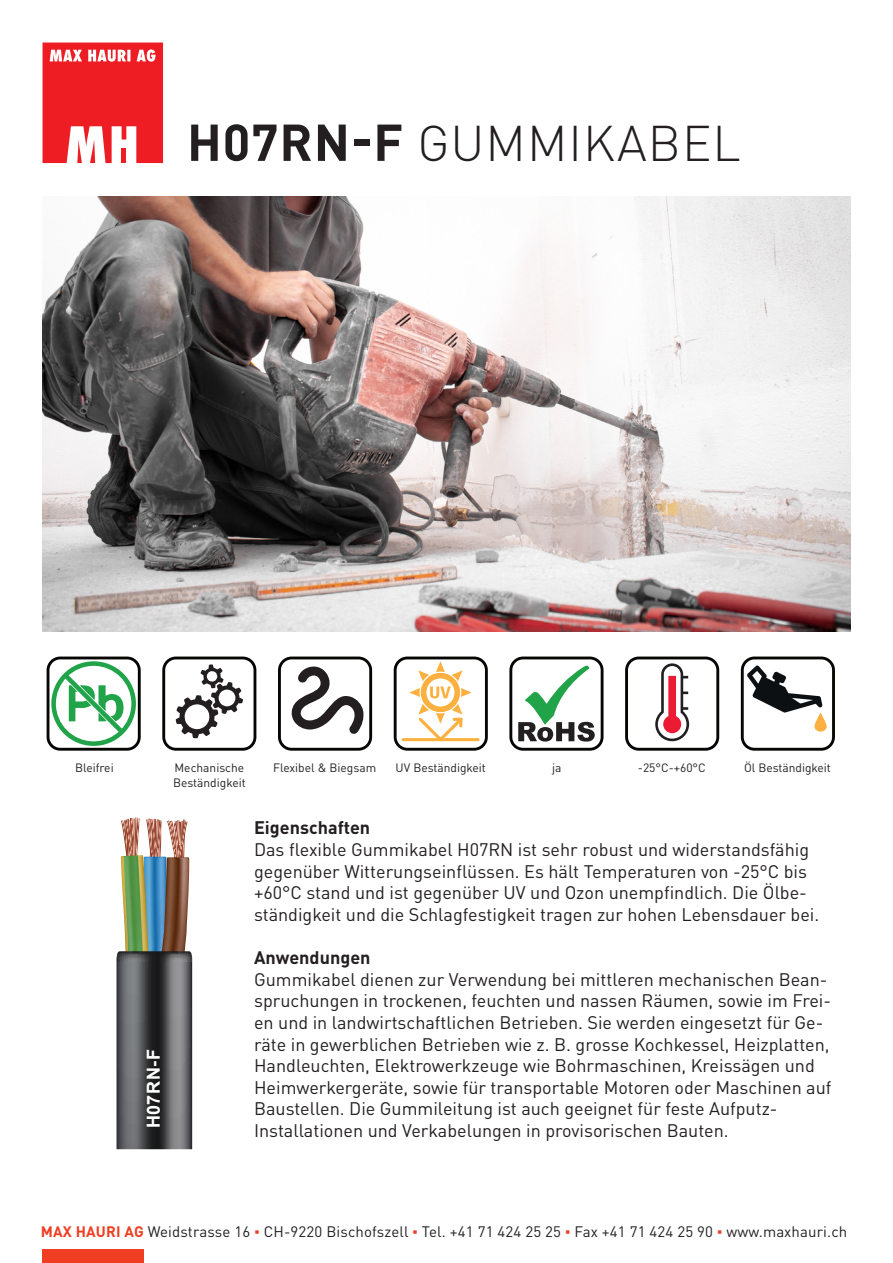
<style>
.page{position:relative;width:893px;height:1263px;background:#fff}
.page>*{position:absolute;margin:0;border:0;box-sizing:border-box;transform-origin:0 0}
.t1{font:300 49.5px "DINOT";letter-spacing:.02em;color:#231f20}
.t2{font:18px/21.6px "DINOT";color:#231f20}
.t3{font:700 18px "DINOT";color:#231f20}
.t4{font:700 18px "Arial";letter-spacing:.03em;color:#fff}
.t5{font:15px "DINOT";letter-spacing:.01em;color:#231f20}
.t6{font:12px/14.4px "DINOT";color:#231f20}
.s1{font-weight:700;font-size:51px}
.s2{font-weight:700;color:#ef3e22}
.s3{font-family:"Arial";font-weight:900;color:#ef3e22}
</style>
<div class="page">
<svg style="left:43px;top:43px;width:120px;height:120px"></svg>
<div style="left:42px;top:1249px;width:101px;height:14px;background:#ef3e22"></div>
<svg style="left:117px;top:817px;width:75px;height:332px;background:#73746f"></svg>
<svg style="left:814px;top:712px;width:13px;height:20px"></svg>
<svg style="left:747px;top:665px;width:75px;height:48px"></svg>
<div style="left:741px;top:656px;width:94px;height:95px;border:3px solid #050504;border-radius:12px"></div>
<svg style="left:655px;top:663px;width:34px;height:78px"></svg>
<div style="left:625px;top:656px;width:94px;height:95px;border:3px solid #050504;border-radius:12px"></div>
<div style="left:509px;top:656px;width:94px;height:95px;border:3px solid #050504;border-radius:12px"></div>
<svg style="left:518px;top:665px;width:77px;height:77px"></svg>
<div style="left:47px;top:656px;width:94px;height:95px;border:3px solid #050504;border-radius:12px"></div>
<svg style="left:51px;top:661px;width:85px;height:85px"></svg>
<div style="left:162px;top:656px;width:94px;height:95px;border:3px solid #050504;border-radius:12px"></div>
<svg style="left:176px;top:664px;width:67px;height:74px"></svg>
<div style="left:278px;top:656px;width:94px;height:95px;border:3px solid #050504;border-radius:12px"></div>
<svg style="left:291px;top:666px;width:73px;height:68px"></svg>
<div style="left:394px;top:656px;width:94px;height:95px;border:3px solid #050504;border-radius:12px"></div>
<hr style="left:402px;top:738px;width:77px;height:3px;background:#fbb03f;border-radius:2px">
<svg style="left:409px;top:661px;width:63px;height:78px"></svg>
<img style="left:43px;top:197px;width:807px;height:434px">
<h1 class="t1" style="left:187px;top:113px;width:555px"><span class="s1">H07RN-F</span> GUMMIKABEL</h1>
<p class="t6" style="left:75px;top:761px;width:40px">Bleifrei</p>
<p class="t6" style="left:173px;top:761px;width:74px">Mechanische<br>Beständigkeit</p>
<p class="t6" style="left:273px;top:761px;width:105px">Flexibel &amp; Biegsam</p>
<p class="t6" style="left:396px;top:761px;width:92px">UV Beständigkeit</p>
<p class="t6" style="left:552px;top:761px;width:11px">ja</p>
<p class="t6" style="left:638px;top:761px;width:69px">-25°C-+60°C</p>
<p class="t6" style="left:744px;top:761px;width:88px">Öl Beständigkeit</p>
<p class="t4" style="left:141px;top:1128px;width:81px;rotate:-90deg">H07RN-F</p>
<p class="t3" style="left:254px;top:816px;width:118px">Eigenschaften</p>
<p class="t2" style="left:254px;top:838px;width:567px">Das flexible Gummikabel H07RN ist sehr robust und widerstandsfähig gegenüber Witterungseinflüssen. Es hält Temperaturen von -25°C bis +60°C stand und ist gegenüber UV und Ozon unempfindlich. Die Ölbe&shy;ständigkeit und die Schlagfestigkeit tragen zur hohen Lebensdauer bei.</p>
<p class="t3" style="left:254px;top:946px;width:118px">Anwendungen</p>
<p class="t2" style="left:254px;top:968px;width:579px">Gummikabel dienen zur Verwendung bei mittleren mechanischen Bean&shy;spruchungen in trockenen, feuchten und nassen Räumen, sowie im Frei&shy;en und in landwirtschaftlichen Betrieben. Sie werden eingesetzt für Ge&shy;räte in gewerblichen Betrieben wie z. B. grosse Kochkessel, Heizplatten, Handleuchten, Elektrowerkzeuge wie Bohrmaschinen, Kreissägen und Heimwerkergeräte, sowie für transportable Motoren oder Maschinen auf Baustellen. Die Gummileitung ist auch geeignet für feste Aufputz-Installationen und Verkabelungen in provisorischen Bauten.</p>
<p class="t5" style="left:41px;top:1222px;width:808px"><span class="s2">MAX HAURI AG</span> Weidstrasse 16 <span class="s3">▪</span> CH-9220 Bischofszell <span class="s3">▪</span> Tel. +41 71 424 25 25 <span class="s3">▪</span> Fax +41 71 424 25 90 <span class="s3">▪</span> www.maxhauri.ch</p>
</div>
